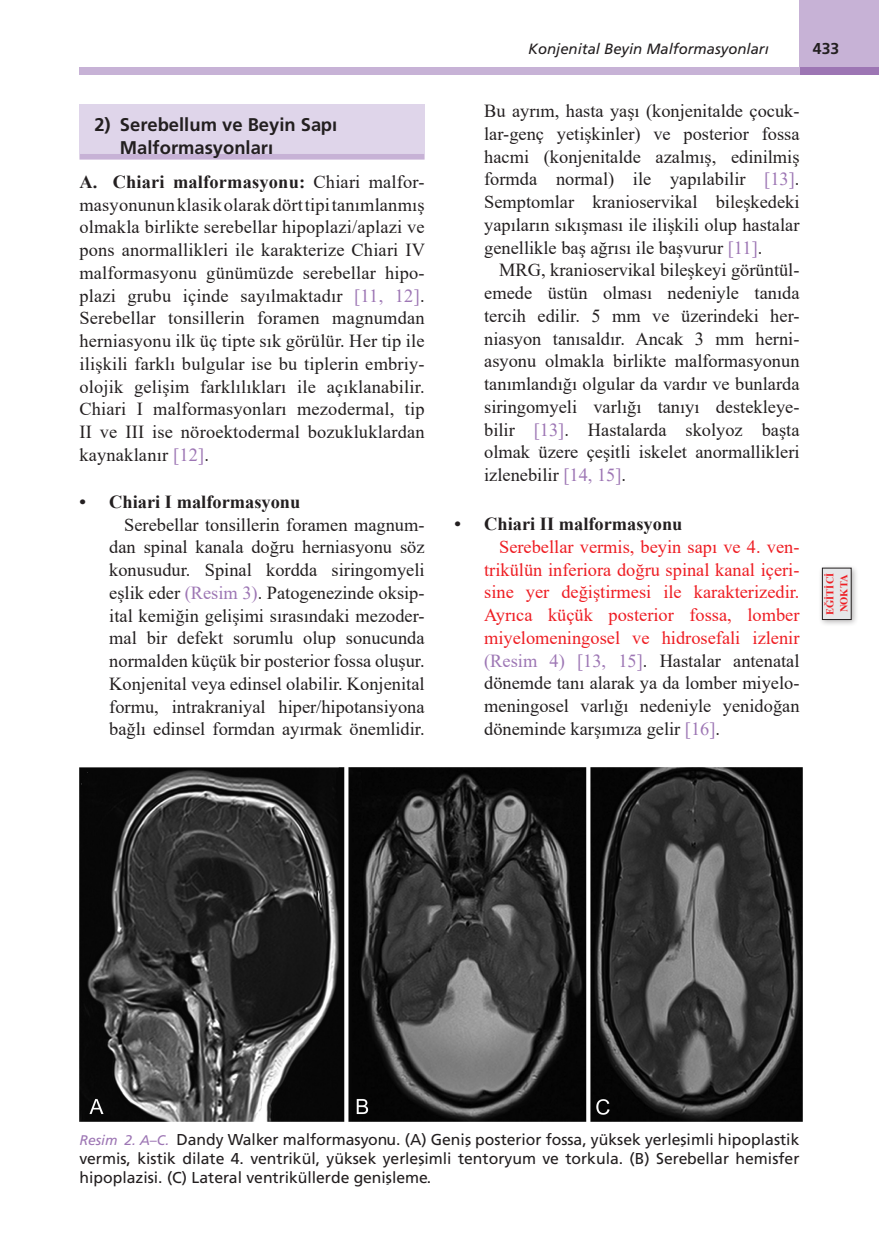
<style>
.page{position:relative;width:879px;height:1260px;background:#fff}
.page>*{position:absolute;margin:0;border:0;box-sizing:border-box;transform-origin:0 0}
.t1{font:18.38px/22.8px "Times New Roman";color:#231f20;text-align:justify}
.t2{font:18.38px/22.8px "Times New Roman";color:#ee1d23;text-align:justify}
.t3{font:700 18.38px "Times New Roman";color:#231f20}
.t4{font:18.38px/22.8px "Frutiger Bold Tr";color:#231f20}
.t5{font:15.75px/19.2px "Frutiger Normal Tr";color:#231f20;text-align:justify}
.t6{font:15.75px "Frutiger Bold Tr";color:#231f20}
.t7{font:14.88px "Frutiger Italic Tr";color:#231f20}
.t8{font:700 10.5px/14px "Times New Roman";color:#ee1d23}
.s1{font-weight:700}
.s2{color:#9d76b4}
.s3{color:#231f20}
.s4{font-family:"Frutiger Italic Tr";font-size:14px;color:#9d76b4}
</style>
<div class="page">
<div style="left:799px;top:0;width:79px;height:68px;background:#c7b2d6"></div>
<div style="left:799px;top:68px;width:79px;height:7px;background:#9d76b4"></div>
<div style="left:79px;top:68px;width:720px;height:7px;background:#c7b2d6"></div>
<div style="left:79px;top:105px;width:345px;height:49px;background:#dfd5ea"></div>
<div style="left:79px;top:154px;width:345px;height:6px;background:#c7b2d6"></div>
<img style="left:79px;top:767px;width:722px;height:355px">
<div style="left:818px;top:564px;width:40px;height:63px;background:#231f20;opacity:.33"></div>
<div style="left:821px;top:568px;width:29px;height:52px;background:#e6e7e9"></div>
<div style="left:821px;top:568px;width:30px;height:52px;border:1px solid #231f20"></div>
<p class="t4" style="left:120px;top:113px;width:219px;text-indent:-26px">2) Serebellum ve Beyin Sapı<br>Malformasyonları</p>
<p class="t1" style="left:79px;top:170px;width:347px"><span class="s1">A. Chiari malformasyonu:</span> Chiari malfor&shy;masyonunun klasik olarak dört tipi tanımlanmış olmakla birlikte serebellar hipoplazi/aplazi ve pons anormallikleri ile karakterize Chiari IV malformasyonu günümüzde serebellar hipo&shy;plazi grubu içinde sayılmaktadır <span class="s2">[11, 12]</span>.<br>Serebellar tonsillerin foramen magnumdan herniasyonu ilk üç tipte sık görülür. Her tip ile ilişkili farklı bulgular ise bu tiplerin embriy&shy;olojik gelişim farklılıkları ile açıklanabilir.<br>Chiari I malformasyonları mezodermal, tip II ve III ise nöroektodermal bozukluklardan kaynaklanır <span class="s2">[12]</span>.</p>
<p class="t3" style="left:79px;top:489px;width:222px">• Chiari I malformasyonu</p>
<p class="t1" style="left:109px;top:513px;width:317px;text-indent:15px">Serebellar tonsillerin foramen magnum&shy;dan spinal kanala doğru herniasyonu söz konusudur. Spinal kordda siringomyeli eşlik eder <span class="s2">(Resim 3)</span>. Patogenezinde oksip&shy;ital kemiğin gelişimi sırasındaki mezoder&shy;mal bir defekt sorumlu olup sonucunda normalden küçük bir posterior fossa oluşur.<br>Konjenital veya edinsel olabilir. Konjenital formu, intrakraniyal hiper/hipotansiyona bağlı edinsel formdan ayırmak önemlidir.</p>
<p class="t7" style="left:528px;top:40px;width:242px">Konjenital Beyin Malformasyonları</p>
<p class="t6" style="left:812px;top:39px;width:28px">433</p>
<p class="t1" style="left:484px;top:99px;width:317px">Bu ayrım, hasta yaşı (konjenitalde çocuk&shy;lar-genç yetişkinler) ve posterior fossa hacmi (konjenitalde azalmış, edinilmiş formda normal) ile yapılabilir <span class="s2">[13]</span>.<br>Semptomlar kranioservikal bileşkedeki yapıların sıkışması ile ilişkili olup hastalar genellikle baş ağrısı ile başvurur <span class="s2">[11]</span>.</p>
<p class="t1" style="left:484px;top:258px;width:317px;text-indent:15px">MRG, kranioservikal bileşkeyi görüntül&shy;emede üstün olması nedeniyle tanıda tercih edilir. 5 mm ve üzerindeki her&shy;niasyon tanısaldır. Ancak 3 mm herni&shy;asyonu olmakla birlikte malformasyonun tanımlandığı olgular da vardır ve bunlarda siringomyeli varlığı tanıyı destekleye&shy;bilir <span class="s2">[13]</span>. Hastalarda skolyoz başta olmak üzere çeşitli iskelet anormallikleri izlenebilir <span class="s2">[14, 15]</span>.</p>
<p class="t3" style="left:454px;top:511px;width:229px">• Chiari II malformasyonu</p>
<p class="t2" style="left:484px;top:535px;width:317px;text-indent:15px">Serebellar vermis, beyin sapı ve 4. ven&shy;trikülün inferiora doğru spinal kanal içeri&shy;sine yer değiştirmesi ile karakterizedir.<br>Ayrıca küçük posterior fossa, lomber miyelomeningosel ve hidrosefali izlenir <span class="s2">(Resim 4) [13, 15]</span><span class="s3">. Hastalar antenatal dönemde tanı alarak ya da lomber miyelo&shy;meningosel varlığı nedeniyle yenidoğan döneminde karşımıza gelir</span> <span class="s2">[16]</span><span class="s3">.</span></p>
<p class="t8" style="left:822px;top:615px;width:44px;rotate:-90deg">EĞİTİCİ<br>NOKTA</p>
<p class="t5" style="left:79px;top:1130px;width:721px"><span class="s4">Resim 2. A–C.</span> Dandy Walker malformasyonu. (A) Geniş posterior fossa, yüksek yerleşimli hipoplastik vermis, kistik dilate 4. ventrikül, yüksek yerleşimli tentoryum ve torkula. (B) Serebellar hemisfer hipoplazisi. (C) Lateral ventriküllerde genişleme.</p>
</div>
